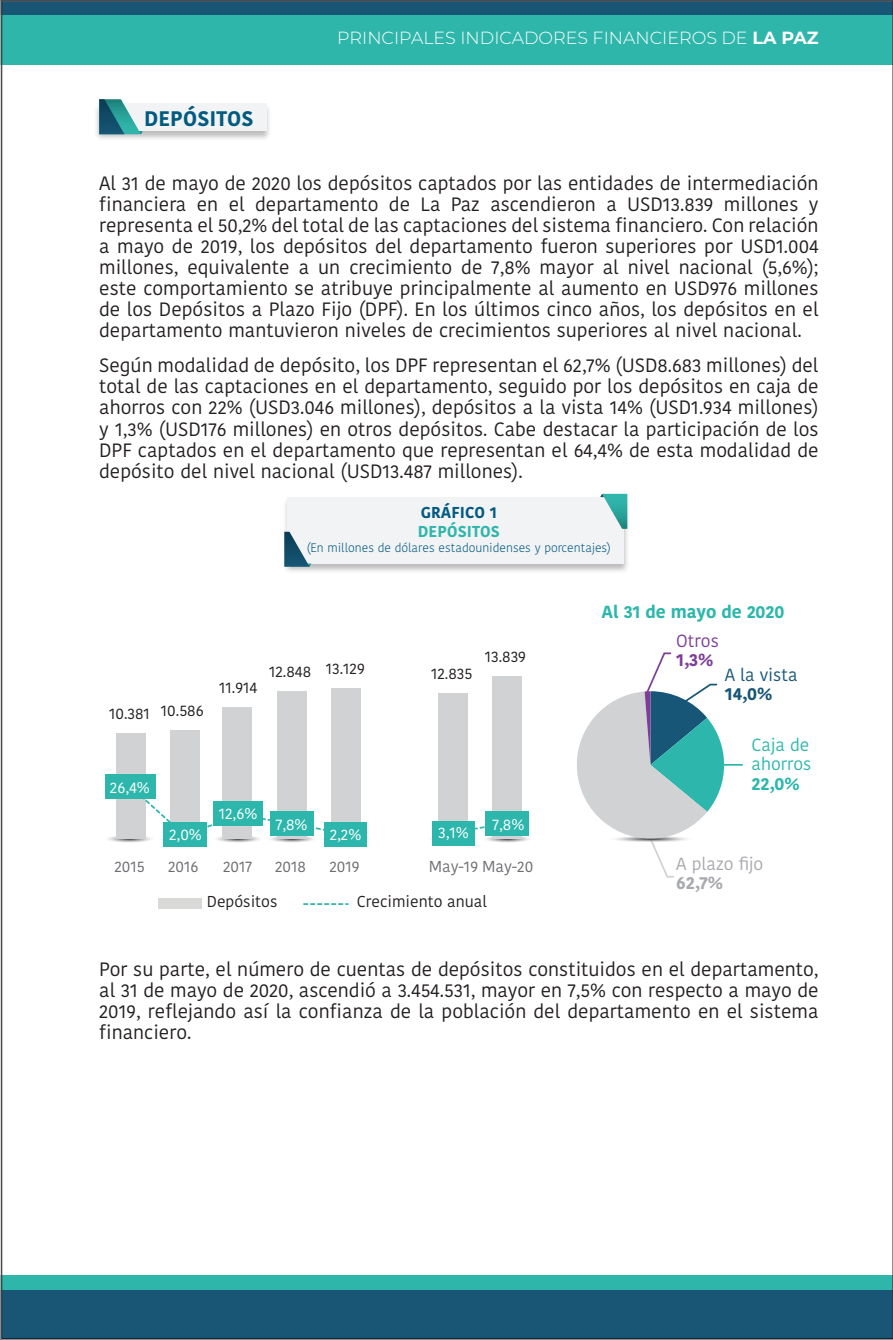
<style>
.page{position:relative;width:893px;height:1340px;background:#fff}
.page>*{position:absolute;margin:0;border:0;box-sizing:border-box;transform-origin:0 0}
.t1{font:700 21px "Kohinoor Telugu";color:#035a81}
.Cuerpo{font:19.25px/21px "Kohinoor Telugu";color:#231f20;text-align:justify}
.t2{font:300 17.5px "Montserrat";color:#fff}
.t3{font:17.5px/19.2px "Kohinoor Bangla";color:#2db7ac}
.t4{font:700 17.5px "Kohinoor Bangla";color:#2db7ac}
.t5{font:17.5px/19.2px "Kohinoor Bangla";color:#a8a9ad}
.t6{font:17.5px/19.2px "Kohinoor Bangla";color:#175676}
.t7{font:17.5px/19.2px "Kohinoor Bangla";color:#7e3e98}
.t8{font:15.75px "Kohinoor Bangla";color:#231f20}
.t9{font:15.75px "Kohinoor Bangla";color:#6c6d70}
.t10{font:15.75px "Kohinoor Bangla";color:#fff}
.t11{font:700 15.75px "Kohinoor Telugu";color:#2fb6ab}
.t12{font:700 15.75px "Kohinoor Telugu";color:#035a81}
.t13{font:300 12.25px "Kohinoor Telugu";color:#035a81}
.s1{font-weight:700}
</style>
<div class="page">
<div style="left:0;top:15px;width:893px;height:49px;background:#2fb6ab"></div>
<div style="left:0;top:0;width:893px;height:15px;background:#195675"></div>
<div style="left:1px;top:1290px;width:892px;height:49px;background:#195675"></div>
<div style="left:1px;top:1275px;width:892px;height:15px;background:#2fb6ab"></div>
<svg style="left:0;top:1px;width:1px;height:1338px"></svg>
<div style="left:94px;top:102px;width:178px;height:40px;background:#231f20;opacity:.3"></div>
<div style="left:99px;top:103px;width:168px;height:28px;background:#f2f3f4"></div>
<svg style="left:99px;top:99px;width:44px;height:35px"></svg>
<div style="left:282px;top:496px;width:347px;height:77px;background:#231f20;opacity:.3"></div>
<div style="left:288px;top:497px;width:336px;height:66px;background:#f2f3f4"></div>
<svg style="left:600px;top:494px;width:27px;height:35px"></svg>
<svg style="left:284px;top:532px;width:27px;height:35px"></svg>
<div style="left:492px;top:675px;width:30px;height:163px;background:#d1d2d4"></div>
<div style="left:438px;top:693px;width:30px;height:145px;background:#d1d2d4"></div>
<div style="left:331px;top:688px;width:30px;height:150px;background:#d1d2d4"></div>
<div style="left:277px;top:691px;width:30px;height:147px;background:#d1d2d4"></div>
<div style="left:223px;top:707px;width:29px;height:131px;background:#d1d2d4"></div>
<div style="left:170px;top:730px;width:30px;height:108px;background:#d1d2d4"></div>
<div style="left:116px;top:733px;width:30px;height:105px;background:#d1d2d4"></div>
<svg style="left:108px;top:785px;width:421px;height:58px"></svg>
<div style="left:105px;top:774px;width:51px;height:25px;background:#2db7ac"></div>
<div style="left:163px;top:822px;width:44px;height:25px;background:#2db7ac"></div>
<div style="left:214px;top:801px;width:49px;height:25px;background:#2db7ac"></div>
<div style="left:270px;top:811px;width:44px;height:25px;background:#2db7ac"></div>
<div style="left:324px;top:822px;width:42px;height:25px;background:#2db7ac"></div>
<div style="left:433px;top:820px;width:42px;height:25px;background:#2db7ac"></div>
<div style="left:485px;top:811px;width:44px;height:25px;background:#2db7ac"></div>
<div style="left:158px;top:898px;width:44px;height:10px;background:#d9d9d8"></div>
<svg style="left:303px;top:903px;width:46px;height:2px"></svg>
<svg style="left:577px;top:652px;width:165px;height:226px"></svg>
<p class="t1" style="left:144px;top:107px;width:111px">DEPÓSITOS</p>
<p class="t2" style="left:337px;top:26px;width:483px">PRINCIPALES INDICADORES FINANCIEROS DE <span class="s1">LA PAZ</span></p>
<p class="Cuerpo" style="left:99px;top:172px;width:721px">Al 31 de mayo de 2020 los depósitos captados por las entidades de intermediación financiera en el departamento de La Paz ascendieron a USD13.839 millones y representa el 50,2% del total de las captaciones del sistema financiero. Con relación a mayo de 2019, los depósitos del departamento fueron superiores por USD1.004 millones, equivalente a un crecimiento de 7,8% mayor al nivel nacional (5,6%); este comportamiento se atribuye principalmente al aumento en USD976 millones de los Depósitos a Plazo Fijo (DPF). En los últimos cinco años, los depósitos en el departamento mantuvieron niveles de crecimientos superiores al nivel nacional.</p>
<p class="Cuerpo" style="left:99px;top:355px;width:721px">Según modalidad de depósito, los DPF representan el 62,7% (USD8.683 millones) del total de las captaciones en el departamento, seguido por los depósitos en caja de ahorros con 22% (USD3.046 millones), depósitos a la vista 14% (USD1.934 millones) y 1,3% (USD176 millones) en otros depósitos. Cabe destacar la participación de los DPF captados en el departamento que representan el 64,4% de esta modalidad de depósito del nivel nacional (USD13.487 millones).</p>
<p class="t12" style="left:421px;top:503px;width:77px">GRÁFICO 1</p>
<p class="t11" style="left:418px;top:522px;width:83px">DEPÓSITOS</p>
<p class="t13" style="left:307px;top:540px;width:306px">(En millones de dólares estadounidenses y porcentajes)</p>
<p class="t8" style="left:109px;top:700px;width:96px">10.381 10.586</p>
<p class="t8" style="left:219px;top:675px;width:40px">11.914</p>
<p class="t8" style="left:269px;top:658px;width:97px">12.848 13.129</p>
<p class="t8" style="left:431px;top:661px;width:43px">12.835</p>
<p class="t8" style="left:485px;top:644px;width:43px">13.839</p>
<p class="t10" style="left:110px;top:775px;width:42px">26,4%</p>
<p class="t10" style="left:169px;top:822px;width:34px">2,0%</p>
<p class="t10" style="left:219px;top:801px;width:40px">12,6%</p>
<p class="t10" style="left:276px;top:812px;width:34px">7,8%</p>
<p class="t10" style="left:330px;top:822px;width:33px">2,2%</p>
<p class="t10" style="left:438px;top:820px;width:32px">3,1%</p>
<p class="t10" style="left:492px;top:812px;width:34px">7,8%</p>
<p class="t9" style="left:114px;top:854px;width:32px">2015</p>
<p class="t9" style="left:168px;top:854px;width:32px">2016</p>
<p class="t9" style="left:223px;top:854px;width:31px">2017</p>
<p class="t9" style="left:275px;top:854px;width:32px">2018</p>
<p class="t9" style="left:329px;top:854px;width:32px">2019</p>
<p class="t9" style="left:429px;top:854px;width:106px">May-19 May-20</p>
<p class="t8" style="left:207px;top:889px;width:72px">Depósitos</p>
<p class="t8" style="left:357px;top:889px;width:132px">Crecimiento anual</p>
<p class="t4" style="left:602px;top:596px;width:184px">Al 31 de mayo de 2020</p>
<p class="t7" style="left:676px;top:631px;width:44px">Otros<br><span class="s1">1,3%</span></p>
<p class="t6" style="left:725px;top:665px;width:75px">A la vista<br><span class="s1">14,0%</span></p>
<p class="t3" style="left:751px;top:735px;width:62px">Caja de ahorros<br><span class="s1">22,0%</span></p>
<p class="t5" style="left:676px;top:854px;width:89px">A plazo fijo<br><span class="s1">62,7%</span></p>
<p class="Cuerpo" style="left:99px;top:958px;width:721px">Por su parte, el número de cuentas de depósitos constituidos en el departamento, al 31 de mayo de 2020, ascendió a 3.454.531, mayor en 7,5% con respecto a mayo de 2019, reflejando así la confianza de la población del departamento en el sistema financiero.</p>
</div>
